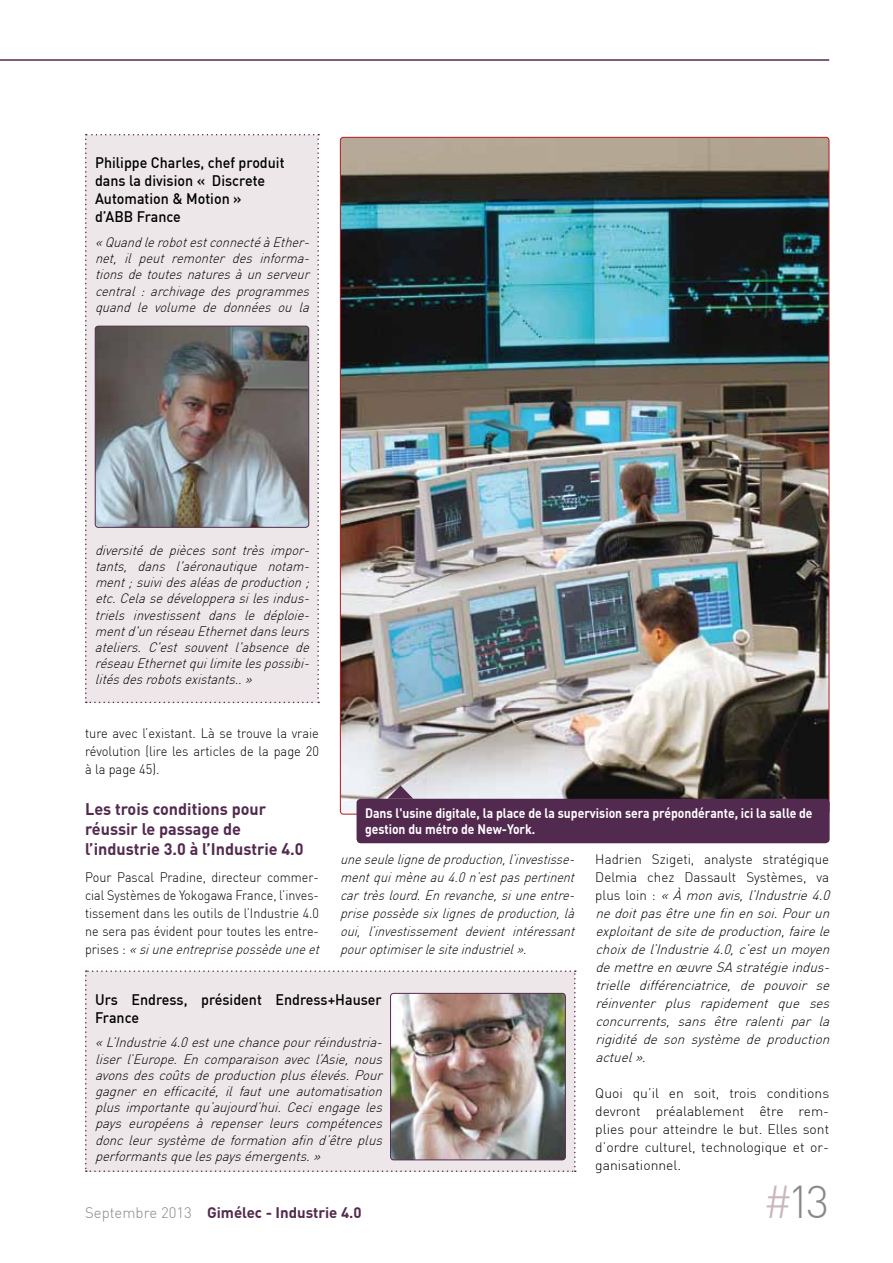
<style>
.page{position:relative;width:893px;height:1263px;background:#fff}
.page>*{position:absolute;margin:0;border:0;box-sizing:border-box;transform-origin:0 0}
.t1{font:300 45px "DIN Pro";color:#87888a}
.t2{font:700 16.5px/19.8px "DIN Pro";color:#532a4f}
.t3{font:500 15px/18px "DIN Pro";color:#000;scale:.95 1}
.t4{font:700 15px "DIN Pro";color:#532a4f}
.t5{font:italic 300 13.5px/18px "DIN Pro";color:#000}
.t6{font:italic 300 13.5px/16.2px "DIN Pro";color:#000;text-align:justify;scale:.95 1}
.t7{font:italic 300 13.5px/18px "DIN Pro";color:#000;text-align:justify;scale:.93 1}
.t8{font:300 13.5px/18px "DIN Pro";color:#000;scale:.93 1}
.t9{font:300 13.5px/18px "DIN Pro";color:#000;text-align:justify}
.t10{font:700 13.5px/16.2px "DIN Pro";color:#fff;scale:.9 1}
.t11{font:300 13.5px/18px "DIN Pro";color:#000;text-align:justify;scale:.95 1}
.s1{font-style:italic}
.s2{font-style:normal}
.s3{font-weight:300;color:#87888a}
.s4{color:#c9b7c0}
</style>
<div class="page">
<hr style="left:0;top:59px;width:830px;height:2px;background:#80617d">
<div style="left:85px;top:970px;width:491px;height:202px;background:#ede7e9"></div>
<img style="left:392px;top:995px;width:172px;height:163px">
<div style="left:390px;top:993px;width:176px;height:167px;border:1px solid #532a4f;border-radius:3px"></div>
<img style="left:340px;top:137px;width:489px;height:677px">
<div style="left:85px;top:134px;width:234px;height:569px;background:#ede7e9"></div>
<img style="left:95px;top:326px;width:214px;height:201px">
<div style="left:95px;top:326px;width:214px;height:201px;border:1px solid #532a4f;border-radius:3px"></div>
<div style="left:357px;top:799px;width:473px;height:44px;background:#532a4f;border-radius:4px"></div>
<svg style="left:387px;top:785px;width:26px;height:14px"></svg>
<p class="t3" style="left:95px;top:153px;width:201px">Philippe Charles, chef produit dans la division « Discrete<br>Automation &amp; Motion »<br>d’ABB France</p>
<p class="t6" style="left:95px;top:234px;width:231px">«QuandlerobotestconnectéàEther&shy;net, il peut remonter des informa&shy;tionsdetoutesnaturesàunserveur central : archivage des programmes quand le volume de données ou la</p>
<p class="t6" style="left:95px;top:542px;width:231px">diversité de pièces sont très impor&shy;tants, dans l'aéronautique notam&shy;ment;suividesaléasdeproduction; etc.Celasedévelopperasilesindus&shy;triels investissent dans le déploie&shy;mentd'unréseauEthernetdansleurs ateliers. C'est souvent l'absence de réseauEthernetquilimitelespossibi&shy;litésdesrobotsexistants..»</p>
<p class="t11" style="left:85px;top:724px;width:248px">ture avec l’existant. Là se trouve la vraie révolution (lire les articles de la page 20 à la page 45).</p>
<p class="t2" style="left:85px;top:799px;width:220px">Les trois conditions pour réussir le passage de l’industrie 3.0 à l’Industrie 4.0</p>
<p class="t8" style="left:85px;top:868px;width:258px">Pour Pascal Pradine, directeur commer&shy;cial Systèmes de Yokogawa France, l’inves&shy;tissement dans les outils de l’Industrie 4.0 ne sera pas évident pour toutes les entre&shy;p r i s e s : <span class="s1">«siuneentreprisepossèdeuneet</span></p>
<p class="t10" style="left:365px;top:805px;width:499px">Dans l'usine digitale, la place de la supervision sera prépondérante, ici la salle de gestion du métro de New-York.</p>
<p class="t7" style="left:340px;top:850px;width:258px">uneseulelignedeproduction,l’investisse&shy;mentquimèneau4.0n’estpaspertinent cartrèslourd.Enrevanche,siuneentre&shy;prisepossèdesixlignesdeproduction,là oui, l’investissement devient intéressant pouroptimiserlesiteindustriel»<span class="s2">.</span></p>
<p class="t5" style="left:595px;top:850px;width:240px"><span class="s2">Hadrien Szigeti, analyste stratégique Delmia chez Dassault Systèmes, va p l u s l o i n :</span> «Àmonavis,l’Industrie4.0 nedoitpasêtreunefinensoi.Pourun exploitantdesitedeproduction,fairele choixdel’Industrie4.0,c’estunmoyen demettreenœuvreSAstratégieindus&shy;trielle différenciatrice, de pouvoir se réinventer plus rapidement que ses concurrents, sans être ralenti par la rigidité de son système de production actuel»<span class="s2">.</span></p>
<p class="t9" style="left:595px;top:1084px;width:235px">Quoi qu’il en soit, trois conditions devront préalablement être rem&shy;plies pour atteindre le but. Elles sont d’ordre culturel, technologique et or&shy;ganisationnel.</p>
<p class="t3" style="left:95px;top:990px;width:303px">Urs Endress, président Endress+Hauser<br>France</p>
<p class="t5" style="left:95px;top:1034px;width:293px;line-height:16.2px;text-align:justify">«L’Industrie4.0estunechancepourréindustria&shy;liser l’Europe. En comparaison avec l’Asie, nous avonsdescoûtsdeproductionplusélevés.Pour gagner en efficacité, il faut une automatisation plus importante qu’aujourd’hui. Ceci engage les pays européens à repenser leurs compétences donc leur système de formation afin d’être plus performantsquelespaysémergents.»</p>
<p class="t4" style="left:85px;top:1203px;width:278px"><span class="s3">Septembre 2013</span> Gimélec - Industrie 4.0</p>
<h1 class="t1" style="left:763px;top:1174px;width:68px"><span class="s4">#</span>13</h1>
</div>
